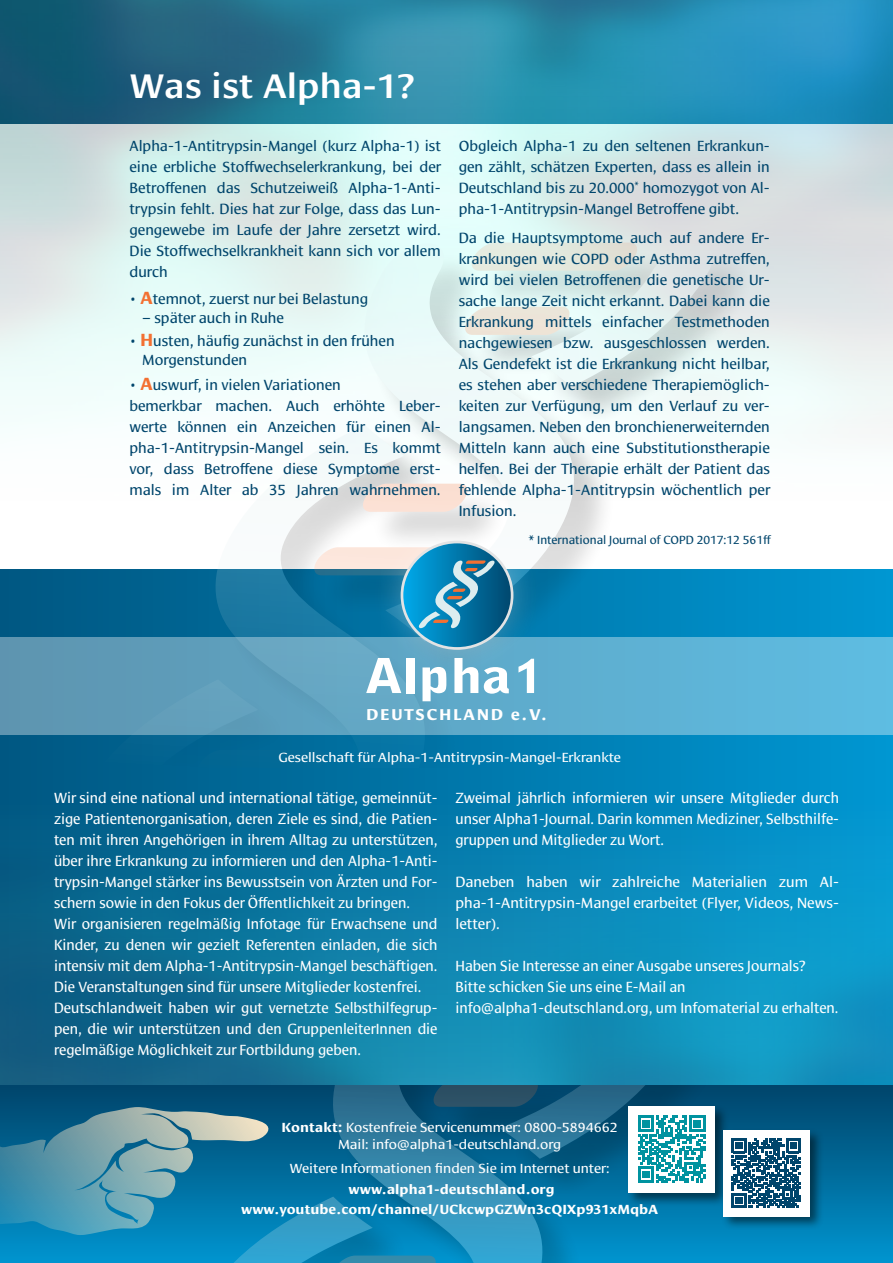
<style>
.page{position:relative;width:893px;height:1263px;background:#fff}
.page>*{position:absolute;margin:0;border:0;box-sizing:border-box;transform-origin:0 0}
.t1{font:900 47.7px "Bell Gothic Std";color:#fff;scale:1.2 1}
.t2{font:500 34.8px "Cora Basic";color:#fff}
.t3{font:700 16.05px "Cora Basic";letter-spacing:.1em;color:#fff}
.t4{font:15px/21px "Cora Basic";color:#00456c;text-align:justify;scale:.95 1}
.t5{font:15px/21px "Cora Basic";color:#fff;scale:.92 1}
.t6{font:15px/21px "Cora Basic";color:#fff;text-align:justify;scale:.95 1}
.t7{font:13.5px/16.2px "Cora Basic";color:#fff;text-align:center}
.t8{font:700 13.5px/20.4px "Cora Basic";color:#fff;text-align:center}
.t9{font:12px "Cora Basic";color:#00456c;scale:.95 1}
.s1{font-weight:700;font-size:18px;color:#f37032}
.s2{font-family:"Trebuchet MS";font-weight:700}
.s3{font-weight:700}
</style>
<div class="page">
<img style="left:0;top:0;width:893px;height:424px">
<div style="left:0;top:570px;width:893px;height:693px;background:linear-gradient(to right,#005681,#0097d2)"></div>
<svg style="left:0;top:637px;width:893px;height:98px;background:#5eaecf"></svg>
<div style="left:82px;top:247px;width:673px;height:520px;background:#000;opacity:.75"></div>
<svg style="left:169px;top:243px;width:556px;height:398px"></svg>
<svg style="left:459px;top:242px;width:266px;height:145px;background:#dfebe7"></svg>
<svg style="left:65px;top:425px;width:555px;height:342px"></svg>
<img style="left:0;top:783px;width:893px;height:302px">
<div style="left:0;top:1085px;width:893px;height:178px;background:linear-gradient(to bottom,#00446a,#0094ce)"></div>
<div style="left:372px;top:512px;width:170px;height:166px;background:#fff;opacity:.27"></div>
<svg style="left:308px;top:542px;width:204px;height:106px;background:#4a96b7"></svg>
<div style="left:626px;top:1104px;width:103px;height:103px;background:#000;opacity:.51"></div>
<div style="left:628px;top:1106px;width:87px;height:86px;background:#fff"></div>
<svg style="left:0;top:1085px;width:705px;height:178px;background:#2580a5"></svg>
<div style="left:721px;top:1128px;width:102px;height:102px;background:#000;opacity:.51"></div>
<div style="left:723px;top:1130px;width:86px;height:86px;background:#fff"></div>
<svg style="left:732px;top:1138px;width:69px;height:70px"></svg>
<h2 class="t2" style="left:129px;top:65px;width:287px">Was ist Alpha-1?</h2>
<p class="t4" style="left:129px;top:135px;width:330px">Alpha-1-Antitrypsin-Mangel (kurz Alpha-1) ist eine erbliche Stoffwechselerkrankung, bei der Betroffenen das Schutzeiweiß Alpha-1-Anti&shy;trypsin fehlt. Dies hat zur Folge, dass das Lun&shy;gengewebe im Laufe der Jahre zersetzt wird.<br>Die Stoffwechselkrankheit kann sich vor allem durch</p>
<p class="t4" style="left:129px;top:288px;width:253px">• <span class="s1">A</span>temnot, zuerst nur bei Belastung</p>
<p class="t4" style="left:142px;top:307px;width:151px">– später auch in Ruhe</p>
<p class="t4" style="left:142px;top:331px;width:267px;line-height:18.8px;text-indent:-13px">• <span class="s1">H</span>usten, häufig zunächst in den frühen<br>Morgenstunden</p>
<p class="t4" style="left:129px;top:374px;width:329px;text-align:left">• <span class="s1">A</span>uswurf, in vielen Variationen<br>bemerkbar machen. Auch erhöhte Leber&shy;werte können ein Anzeichen für einen Al&shy;pha-1-Antitrypsin-Mangel sein. Es kommt vor, dass Betroffene diese Symptome erst&shy;mals im Alter ab 35 Jahren wahrnehmen.</p>
<p class="t4" style="left:459px;top:135px;width:329px">Obgleich Alpha-1 zu den seltenen Erkrankun&shy;gen zählt, schätzen Experten, dass es allein in Deutschland bis zu 20.000<sup>*</sup> homozygot von Al&shy;pha-1-Antitrypsin-Mangel Betroffene gibt.</p>
<p class="t4" style="left:459px;top:228px;width:330px">Da die Hauptsymptome auch auf andere Er&shy;krankungen wie COPD oder Asthma zutreffen, wird bei vielen Betroffenen die genetische Ur&shy;sache lange Zeit nicht erkannt. Dabei kann die Erkrankung mittels einfacher Testmethoden nachgewiesen bzw. ausgeschlossen werden.<br>Als Gendefekt ist die Erkrankung nicht heilbar, es stehen aber verschiedene Therapiemöglich&shy;keiten zur Verfügung, um den Verlauf zu ver&shy;langsamen. Neben den bronchienerweiternden Mitteln kann auch eine Substitutionstherapie helfen. Bei der Therapie erhält der Patient das fehlende Alpha-1-Antitrypsin wöchentlich per Infusion.</p>
<p class="t9" style="left:529px;top:533px;width:257px">* International Journal of COPD 2017:12 561ff</p>
<h1 class="t1" style="left:365px;top:648px;width:151px">Alpha<span class="s2">1</span></h1>
<p class="t3" style="left:366px;top:705px;width:182px">DEUTSCHLAND e.V.</p>
<p class="t7" style="left:278px;top:749px;width:344px">Gesellschaft für Alpha-1-Antitrypsin-Mangel-Erkrankte</p>
<p class="t5" style="left:54px;top:787px;width:418px">Wir sind eine national und international tätige, gemeinnüt&shy;zige Patientenorganisation, deren Ziele es sind, die Patien&shy;ten mit ihren Angehörigen in ihrem Alltag zu unterstützen, über ihre Erkrankung zu informieren und den Alpha-1-Anti&shy;trypsin-Mangel stärker ins Bewusstsein von Ärzten und For&shy;schern sowie in den Fokus der Öffentlichkeit zu bringen.<br>Wir organisieren regelmäßig Infotage für Erwachsene und Kinder, zu denen wir gezielt Referenten einladen, die sich intensiv mit dem Alpha-1-Antitrypsin-Mangel beschäftigen.<br>Die Veranstaltungen sind für unsere Mitglieder kostenfrei.<br>Deutschlandweit haben wir gut vernetzte Selbsthilfegrup&shy;pen, die wir unterstützen und den GruppenleiterInnen die regelmäßige Möglichkeit zur Fortbildung geben.</p>
<p class="t5" style="left:455px;top:787px;width:418px;text-align:justify">Zweimal jährlich informieren wir unsere Mitglieder durch unser Alpha1-Journal. Darin kommen Mediziner, Selbsthilfe&shy;gruppen und Mitglieder zu Wort.</p>
<p class="t6" style="left:455px;top:871px;width:405px">Daneben haben wir zahlreiche Materialien zum Al&shy;pha-1-Antitrypsin-Mangel erarbeitet (Flyer, Videos, News&shy;letter).</p>
<p class="t5" style="left:455px;top:955px;width:418px">Haben Sie Interesse an einer Ausgabe unseres Journals?<br>Bitte schicken Sie uns eine E-Mail an info@alpha1-deutschland.org, um Infomaterial zu erhalten.</p>
<p class="t7" style="left:282px;top:1120px;width:338px"><span class="s3">Kontakt:</span> Kostenfreie Servicenummer: 0800-5894662<br>Mail: info@alpha1-deutschland.org</p>
<p class="t7" style="left:290px;top:1161px;width:321px">Weitere Informationen finden Sie im Internet unter:</p>
<p class="t8" style="left:241px;top:1179px;width:418px">www.alpha1-deutschland.org www.youtube.com/channel/UCkcwpGZWn3cQIXp931xMqbA</p>
</div>
